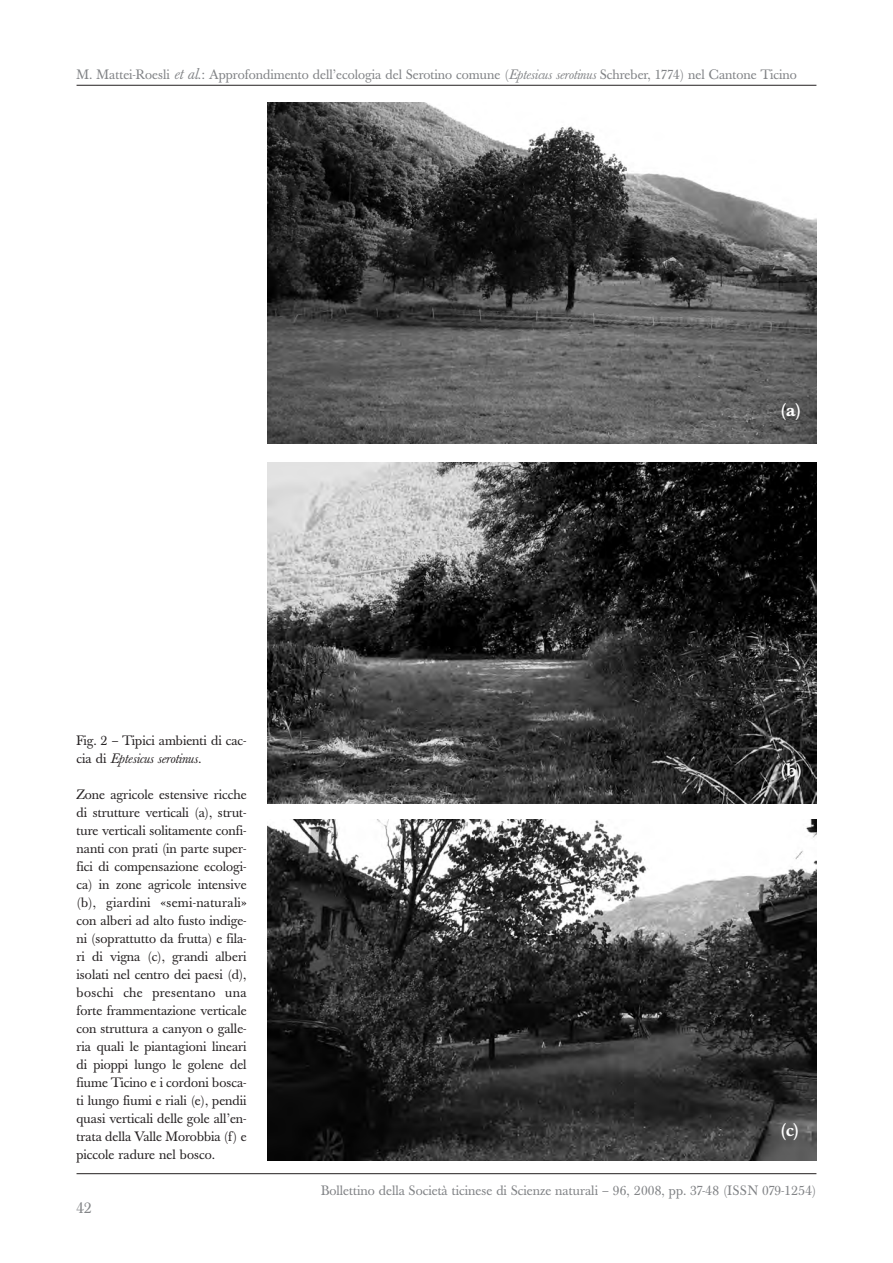
<style>
.page{position:relative;width:893px;height:1263px;background:#fff}
.page>*{position:absolute;margin:0;border:0;box-sizing:border-box;transform-origin:0 0}
.t1{font:500 18px "Baskerville";color:#fff}
.t2{font:15.45px "Baskerville";color:#808285}
.t3{font:13.5px/18px "Baskerville";color:#231f20}
.t4{font:13.5px "Baskerville";color:#808285}
.s1{font-style:italic;font-size:15.45px}
.s2{font-style:italic}
</style>
<div class="page">
<hr style="left:77px;top:1173px;width:739px;height:1px;background:#231f20">
<hr style="left:77px;top:85px;width:739px;height:1px;background:#231f20">
<img style="left:268px;top:103px;width:548px;height:341px">
<img style="left:268px;top:820px;width:548px;height:341px">
<img style="left:268px;top:463px;width:548px;height:341px">
<p class="t4" style="left:77px;top:69px;width:722px">M. Mattei-Roesli <span class="s1">et al</span>.: Approfondimento dell’ecologia del Serotino comune (<span class="s2">Eptesicus serotinus</span> Schreber, 1774) nel Cantone Ticino</p>
<h1 class="t1" style="left:780px;top:403px;width:24px">(a)</h1>
<p class="t3" style="left:77px;top:733px;width:172px">Fig. 2 – Tipici ambienti di cac&shy;cia di <span class="s2">Eptesicus serotinus.</span></p>
<p class="t3" style="left:77px;top:787px;width:172px;text-align:justify">Zone agricole estensive ricche di strutture verticali (a), strut&shy;ture verticali solitamente confi&shy;nanti con prati (in parte super&shy;fici di compensazione ecologi&shy;ca) in zone agricole intensive (b), giardini «semi-naturali» con alberi ad alto fusto indige&shy;ni (soprattutto da frutta) e fila&shy;ri di vigna (c), grandi alberi isolati nel centro dei paesi (d), boschi che presentano una forte frammentazione verticale con struttura a canyon o galle&shy;ria quali le piantagioni lineari di pioppi lungo le golene del fiume Ticino e i cordoni bosca&shy;ti lungo fiumi e riali (e), pendii quasi verticali delle gole all’en&shy;trata della Valle Morobbia (f) e piccole radure nel bosco.</p>
<p class="t2" style="left:77px;top:1202px;width:17px">42</p>
<h1 class="t1" style="left:780px;top:763px;width:25px">(b)</h1>
<h1 class="t1" style="left:780px;top:1123px;width:22px">(c)</h1>
<p class="t4" style="left:321px;top:1185px;width:497px">Bollettino della Società ticinese di Scienze naturali – 96, 2008, pp. 37-48 (ISSN 079-1254)</p>
</div>
